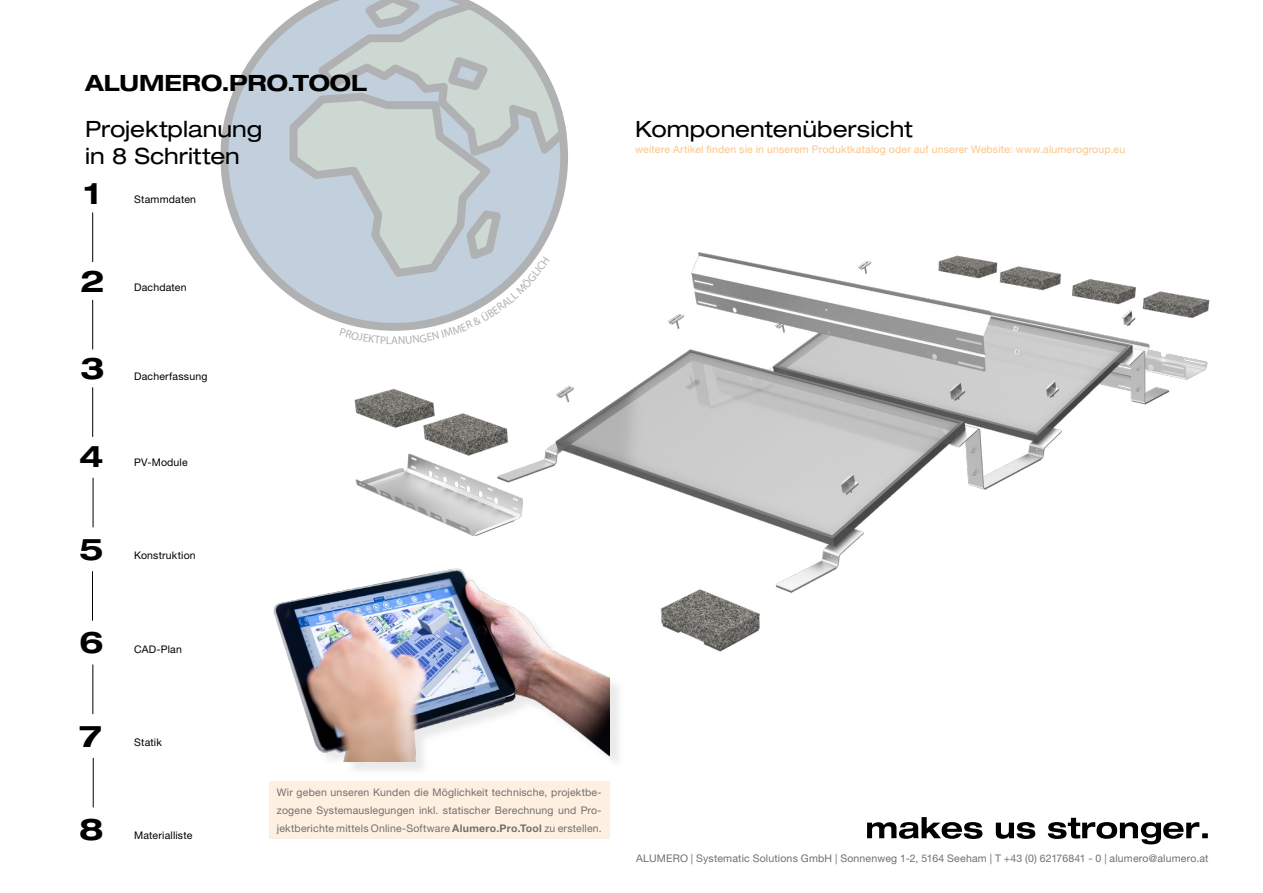
<style>
.page{position:relative;width:1263px;height:893px;background:#fff}
.page>*{position:absolute;margin:0;border:0;box-sizing:border-box;transform-origin:0 0}
.t1{font:700 expanded 30px "Helvetica Neue LT Pro";color:#000}
.t2{font:expanded 22.5px/27px "Helvetica Neue LT Pro";color:#000}
.t3{font:700 expanded 22.5px "Helvetica Neue LT Pro";letter-spacing:-.005em;color:#000}
.t4{font:700 11.25px "Helvetica Neue LT Pro";color:#b0b1b3}
.t5{font:10.5px/18px "Helvetica Neue LT Pro";letter-spacing:.015em;color:#706f6f;text-align:justify}
.t6{font:10.5px "Helvetica Neue LT Pro";letter-spacing:.02em;color:#fbc589}
.t7{font:10.5px "Helvetica Neue LT Pro";letter-spacing:.015em;color:#000}
.s1{font-weight:700}
</style>
<div class="page">
<svg style="left:220px;top:21px;width:66px;height:272px"></svg>
<div style="left:269px;top:781px;width:340px;height:58px;background:#fef0e1"></div>
<svg style="left:867px;top:817px;width:115px;height:22px"></svg>
<svg style="left:996px;top:822px;width:39px;height:17px"></svg>
<svg style="left:1048px;top:818px;width:160px;height:26px"></svg>
<hr style="left:92px;top:212px;width:1px;height:50px;background:#000">
<hr style="left:92px;top:300px;width:1px;height:49px;background:#000">
<hr style="left:92px;top:387px;width:1px;height:50px;background:#000">
<hr style="left:93px;top:478px;width:1px;height:49px;background:#000">
<hr style="left:92px;top:571px;width:1px;height:50px;background:#000">
<hr style="left:93px;top:664px;width:1px;height:50px;background:#000">
<hr style="left:93px;top:758px;width:1px;height:49px;background:#000">
<div style="left:276px;top:572px;width:348px;height:205px;background:#e3e3e3;opacity:.75"></div>
<img style="left:273px;top:572px;width:336px;height:189px">
<img style="left:338px;top:252px;width:872px;height:438px">
<svg style="left:286px;top:0;width:283px;height:344px"></svg>
<h2 class="t3" style="left:85px;top:69px;width:284px">ALUMERO.PRO.TOOL</h2>
<h2 class="t2" style="left:85px;top:116px;width:179px">Projektplanung in 8 Schritten</h2>
<h1 class="t1" style="left:84px;top:175px;width:18px">1</h1>
<p class="t7" style="left:134px;top:193px;width:63px">Stammdaten</p>
<h1 class="t1" style="left:80px;top:262px;width:26px">2</h1>
<h1 class="t1" style="left:80px;top:350px;width:26px">3</h1>
<h1 class="t1" style="left:79px;top:437px;width:26px">4</h1>
<h1 class="t1" style="left:79px;top:530px;width:26px">5</h1>
<h1 class="t1" style="left:79px;top:624px;width:26px">6</h1>
<h1 class="t1" style="left:79px;top:717px;width:24px">7</h1>
<h1 class="t1" style="left:79px;top:810px;width:26px">8</h1>
<p class="t7" style="left:134px;top:281px;width:54px">Dachdaten</p>
<p class="t7" style="left:134px;top:370px;width:75px">Dacherfassung</p>
<p class="t7" style="left:134px;top:456px;width:55px">PV-Module</p>
<p class="t7" style="left:134px;top:549px;width:63px">Konstruktion</p>
<p class="t7" style="left:134px;top:642px;width:49px">CAD-Plan</p>
<p class="t7" style="left:134px;top:736px;width:29px">Statik</p>
<p class="t7" style="left:134px;top:829px;width:60px">Materialliste</p>
<p class="t4" style="left:391px;top:333px;width:8px">A</p>
<p class="t5" style="left:277px;top:783px;width:326px">Wir geben unseren Kunden die Möglichkeit technische, projektbe&shy;zogene Systemauslegungen inkl. statischer Berechnung und Pro&shy;jektberichte mittels Online-Software <span class="s1">Alumero.Pro.Tool</span> zu erstellen.</p>
<h2 class="t2" style="left:635px;top:116px;width:279px">Komponentenübersicht</h2>
<p class="t6" style="left:635px;top:143px;width:492px">weitere Artikel finden sie in unserem Produktkatalog oder auf unserer Website: www.alumerogroup.eu</p>
<p class="t5" style="left:636px;top:849px;width:574px">ALUMERO | Systematic Solutions GmbH | Sonnenweg 1-2, 5164 Seeham | T +43 (0) 62176841 - 0 | alumero@alumero.at</p>
</div>
